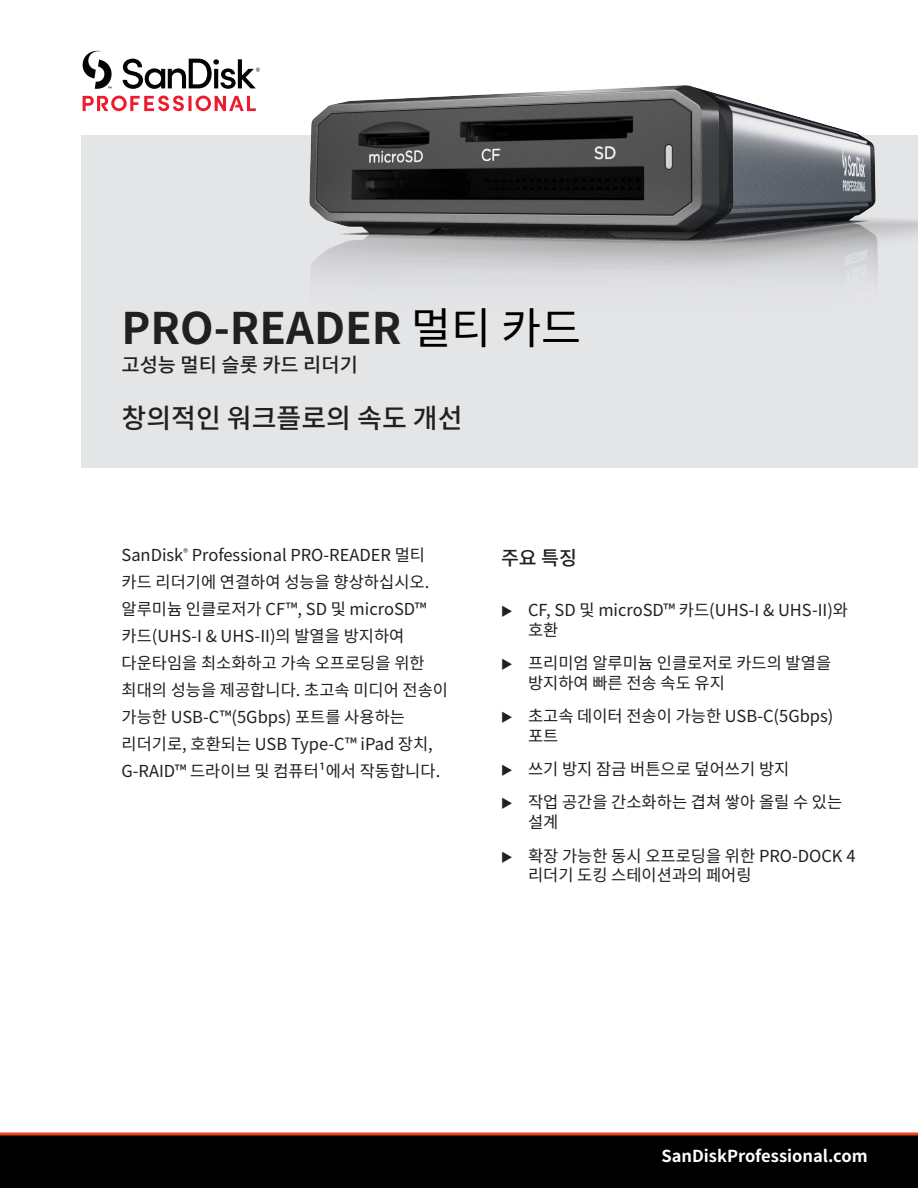
<style>
.page{position:relative;width:918px;height:1188px;background:#fff}
.page>*{position:absolute;margin:0;border:0;box-sizing:border-box;transform-origin:0 0}
.t1{font:700 43.5px "Noto Sans CJ Kkr";color:#231f20}
.t2{font:500 27px "Noto Sans CJ Kkr";color:#231f20}
.t3{font:500 19.8px "Noto Sans CJ Kkr";color:#231f20}
.t4{font:500 19.5px "Noto Sans CJ Kkr";color:#231f20}
.t5{font:16.5px/27px "Noto Sans CJ Kkr";color:#231f20}
.t6{font:700 16.5px "Noto Sans CJ Kkr";color:#fff}
.s1{font-weight:400;color:#000001}
</style>
<div class="page">
<div style="left:81px;top:135px;width:836px;height:333px;background:#e4e5e7"></div>
<svg style="left:83px;top:51px;width:177px;height:38px"></svg>
<svg style="left:188px;top:96px;width:4px;height:15px"></svg>
<svg style="left:83px;top:96px;width:101px;height:15px"></svg>
<svg style="left:196px;top:96px;width:60px;height:15px"></svg>
<svg style="left:0;top:1132px;width:918px;height:56px;background:#0f0505"></svg>
<img style="left:309px;top:86px;width:609px;height:242px">
<h1 class="t1" style="left:122px;top:303px;width:461px">PRO-READER <span class="s1">멀티 카드</span></h1>
<p class="t3" style="left:122px;top:354px;width:238px">고성능 멀티 슬롯 카드 리더기</p>
<h2 class="t2" style="left:122px;top:403px;width:343px">창의적인 워크플로의 속도 개선</h2>
<p class="t5" style="left:122px;top:542px;width:328px">SanDisk<sup>®</sup> Professional PRO-READER 멀티 카드 리더기에 연결하여 성능을 향상하십시오. 알루미늄 인클로저가 CF™, SD 및 microSD™ 카드(UHS-I &amp; UHS-II)의 발열을 방지하여 다운타임을 최소화하고 가속 오프로딩을 위한 최대의 성능을 제공합니다. 초고속 미디어 전송이 가능한 USB-C™(5Gbps) 포트를 사용하는 리더기로, 호환되는 USB Type-C™ iPad 장치,<br>G-RAID™ 드라이브 및 컴퓨터¹에서 작동합니다.</p>
<p class="t4" style="left:501px;top:547px;width:78px">주요 특징</p>
<p class="t5" style="left:528px;top:600px;width:322px;line-height:19.8px;text-indent:-27px">◆ CF, SD 및 microSD™ 카드(UHS-I &amp; UHS-II)와 호환</p>
<p class="t5" style="left:528px;top:653px;width:305px;line-height:19.8px;text-indent:-27px">◆ 프리미엄 알루미늄 인클로저로 카드의 발열을 방지하여 빠른 전송 속도 유지</p>
<p class="t5" style="left:528px;top:706px;width:307px;line-height:19.8px;text-indent:-27px">◆ 초고속 데이터 전송이 가능한 USB-C(5Gbps) 포트</p>
<p class="t5" style="left:501px;top:756px;width:290px">◆ 쓰기 방지 잠금 버튼으로 덮어쓰기 방지</p>
<p class="t5" style="left:528px;top:793px;width:316px;line-height:19.8px;text-indent:-27px">◆ 작업 공간을 간소화하는 겹쳐 쌓아 올릴 수 있는 설계</p>
<p class="t5" style="left:528px;top:846px;width:329px;line-height:19.8px;text-indent:-27px">◆ 확장 가능한 동시 오프로딩을 위한 PRO-DOCK 4 리더기 도킹 스테이션과의 페어링</p>
<p class="t6" style="left:662px;top:1147px;width:208px">SanDiskProfessional.com</p>
</div>
